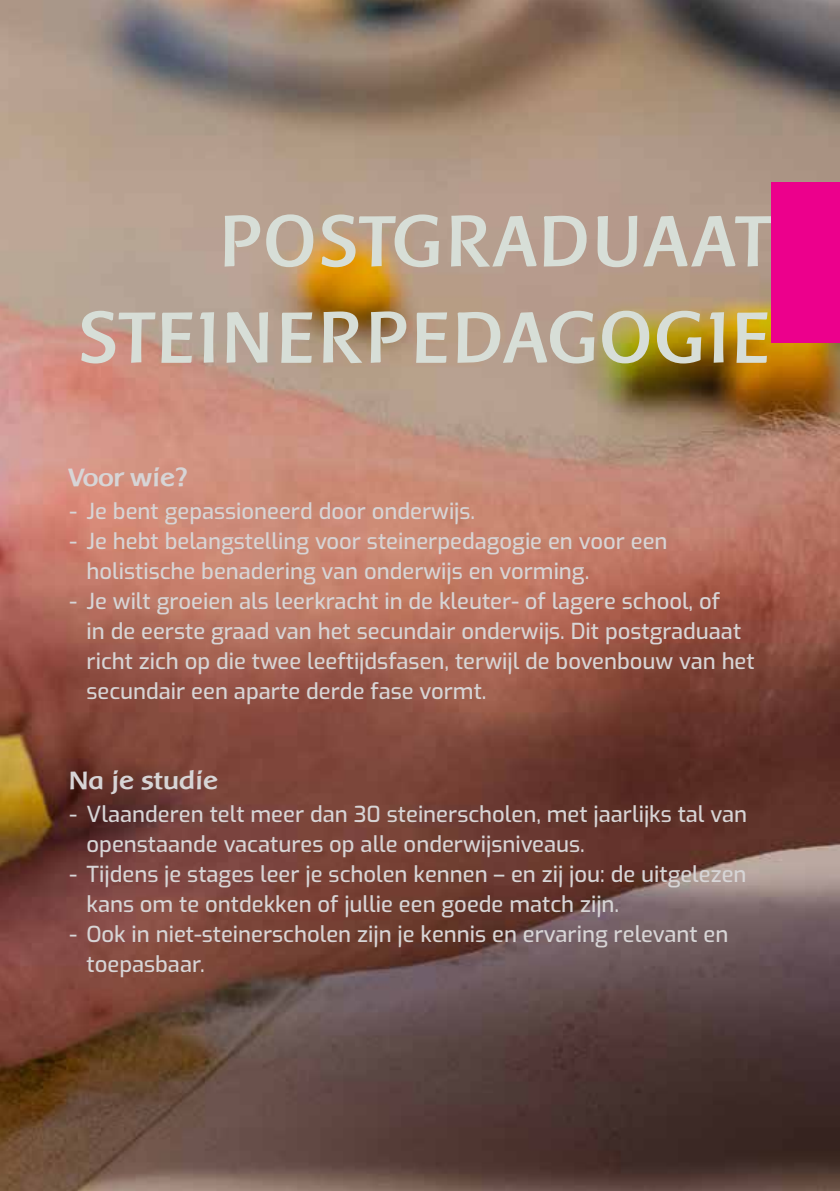
<style>
.page{position:relative;width:840px;height:1191px;background:#fff}
.page>*{position:absolute;margin:0;border:0;box-sizing:border-box;transform-origin:0 0}
.t1{font:700 75.2px/96.2px "Baar Metanoia";letter-spacing:.05em;color:#d7ded7;text-align:right;scale:.88 1}
.t2{font:700 26px "Baar Metanoia";color:#d7d5d6}
.t3{font:500 22px/30px "Exo";color:#d7d5d6}
</style>
<div class="page">
<img style="left:0;top:0;width:839px;height:1191px">
<div style="left:771px;top:182px;width:68px;height:161px;background:#ec008c"></div>
<h1 class="t1" style="left:81px;top:193px;width:786px">POSTGRADUAAT<br>STEINERPEDAGOGIE</h1>
<p class="t2" style="left:69px;top:463px;width:120px">Voor wie?</p>
<p class="t3" style="left:69px;top:495px;width:407px">- Je bent gepassioneerd door onderwijs.</p>
<p class="t3" style="left:86px;top:525px;width:582px;text-indent:-17px">- Je hebt belangstelling voor steinerpedagogie en voor een holistische benadering van onderwijs en vorming.</p>
<p class="t3" style="left:86px;top:585px;width:669px;text-indent:-17px">- Je wilt groeien als leerkracht in de kleuter- of lagere school, of<br>in de eerste graad van het secundair onderwijs. Dit postgraduaat richt zich op die twee leeftijdsfasen, terwijl de bovenbouw van het secundair een aparte derde fase vormt.</p>
<p class="t2" style="left:69px;top:766px;width:150px">Na je studie</p>
<p class="t3" style="left:86px;top:797px;width:661px;text-indent:-17px">- Vlaanderen telt meer dan 30 steinerscholen, met jaarlijks tal van openstaande vacatures op alle onderwijsniveaus.</p>
<p class="t3" style="left:86px;top:857px;width:661px;text-indent:-17px">- Tijdens je stages leer je scholen kennen – en zij jou: de uitgelezen kans om te ontdekken of jullie een goede match zijn.</p>
<p class="t3" style="left:86px;top:917px;width:643px;text-indent:-17px">- Ook in niet-steinerscholen zijn je kennis en ervaring relevant en toepasbaar.</p>
</div>
